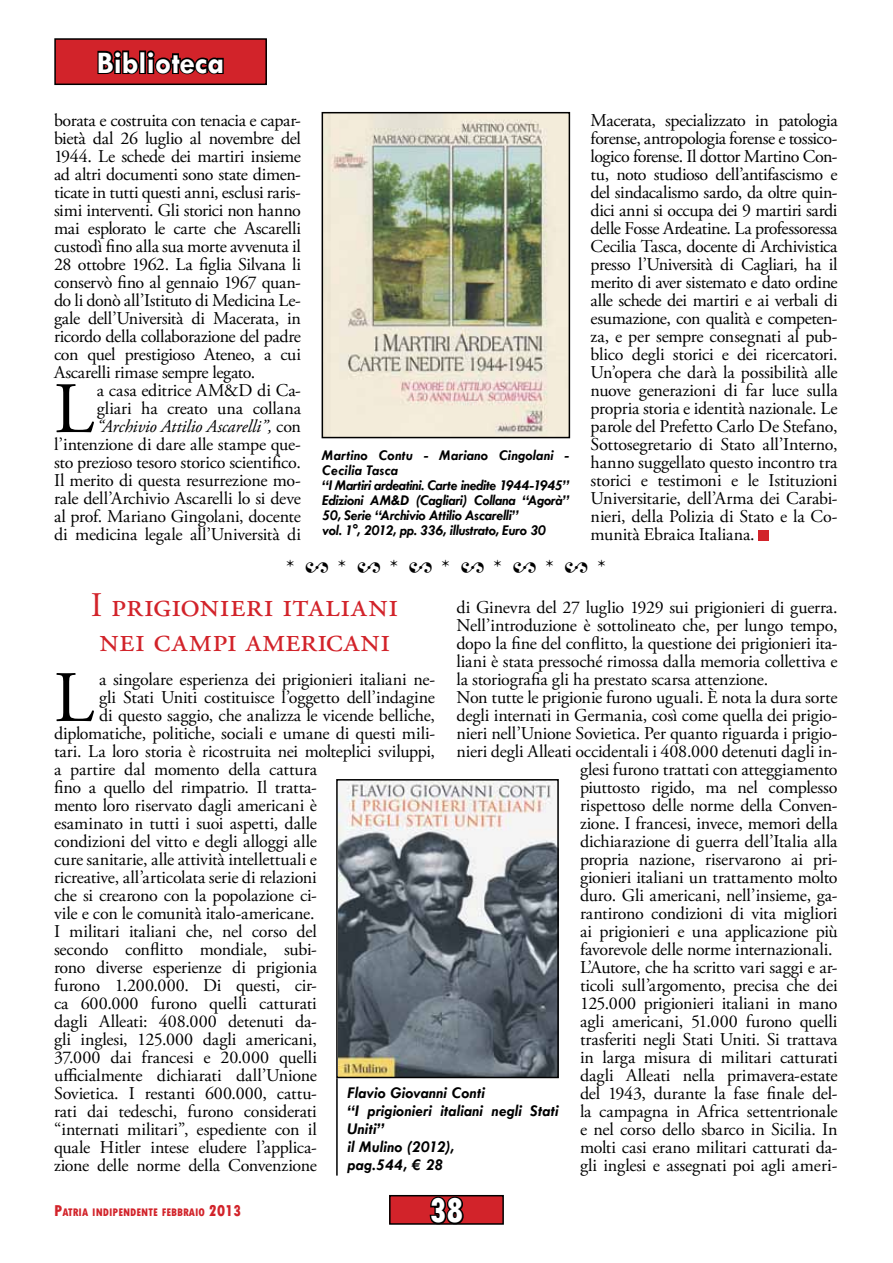
<style>
.page{position:relative;width:893px;height:1263px;background:#fff}
.page>*{position:absolute;margin:0;border:0;box-sizing:border-box;transform-origin:0 0}
.Stile_di_paragrafo_7{font:72.3px "Adobe Garamond Pro";color:#000}
.Stile_di_paragrafo_2{font:72.3px "Adobe Garamond Pro";color:#000}
.t1{font:800 condensed 36px "Tw Cen";color:#fff}
.t2{font:34.5px "Adobe Garamond Pro";letter-spacing:.01em;color:#d2232a}
.t3{font:700 31.5px "Tw Cen";color:#fff}
.Stile_di_paragrafo_7-2{font:21px "Adobe Garamond Pro";color:#000}
.Stile_di_paragrafo_7-3{font:18px/18px "Adobe Garamond Pro";letter-spacing:-.02em;color:#000;text-align:justify}
.Stile_di_paragrafo_2-2{font:18px/18px "Adobe Garamond Pro";letter-spacing:-.025em;color:#000;text-align:justify}
.Stile_di_paragrafo_2-3{font:18px/18px "Adobe Garamond Pro";letter-spacing:-.005em;color:#000;text-align:right}
.Stile_di_paragrafo_7-4{font:italic 700 16.5px/18px "Tw Cen";letter-spacing:.01em;color:#000}
.t4{font:italic 700 15px/15px "Tw Cen";letter-spacing:-.015em;color:#000}
.t5{font:italic 700 15px/15px "Tw Cen";letter-spacing:.015em;color:#000}
.t6{font:800 condensed 11.55px "Tw Cen";color:#d2232a}
.s1{font-style:italic}
.s2{font-weight:700;font-style:italic}
.s3{font-size:16.5px}
</style>
<div class="page">
<img style="left:325px;top:115px;width:242px;height:320px">
<div style="left:322px;top:112px;width:248px;height:326px;border:2px solid #000"></div>
<div style="left:390px;top:1196px;width:113px;height:28px;background:#d2232a"></div>
<svg style="left:428px;top:1194px;width:38px;height:28px"></svg>
<div style="left:389px;top:1195px;width:115px;height:30px;border:2px solid #000"></div>
<div style="left:55px;top:39px;width:211px;height:45px;background:#d2232a"></div>
<svg style="left:97px;top:50px;width:127px;height:25px"></svg>
<div style="left:54px;top:38px;width:213px;height:47px;border:2px solid #000"></div>
<div style="left:759px;top:530px;width:10px;height:10px;background:#d2232a"></div>
<img style="left:339px;top:782px;width:217px;height:293px">
<div style="left:336px;top:779px;width:223px;height:299px;border:2px solid #000"></div>
<hr style="left:336px;top:1078px;width:2px;height:97px;background:#000">
<p class="t3" style="left:97px;top:44px;width:129px">Biblioteca</p>
<p class="Stile_di_paragrafo_2-2" style="left:54px;top:112px;width:249px">borata e costruita con tenacia e capar&shy;bietà dal 26 luglio al novembre del 1944. Le schede dei martiri insieme ad altri documenti sono state dimen&shy;ticate in tutti questi anni, esclusi raris&shy;simi interventi. Gli storici non hanno mai esplorato le carte che Ascarelli custodì fino alla sua morte avvenuta il 28 ottobre 1962. La figlia Silvana li conservò fino al gennaio 1967 quan&shy;do li donò all’Istituto di Medicina Le&shy;gale dell’Università di Macerata, in ricordo della collaborazione del padre con quel prestigioso Ateneo, a cui Ascarelli rimase sempre legato.</p>
<p class="Stile_di_paragrafo_2" style="left:54px;top:366px;width:41px">L</p>
<p class="Stile_di_paragrafo_2-3" style="left:54px;top:382px;width:249px">a casa editrice AM&amp;D di Ca-<br>gliari ha creato una collana <span class="s1">“Archivio Attilio Ascarelli”,</span> con l’intenzione di dare alle stampe que&shy;sto prezioso tesoro storico scientifico.<br>Il merito di questa resurrezione mo&shy;rale dell’Archivio Ascarelli lo si deve al prof. Mariano Gingolani, docente di medicina legale all’Università di</p>
<p class="t5" style="left:322px;top:447px;width:248px">Martino Contu - Mariano Cingolani -<br>Cecilia Tasca</p>
<p class="t4" style="left:322px;top:477px;width:248px">“I Martiri ardeatini. Carte inedite 1944-1945”</p>
<p class="t4" style="left:322px;top:492px;width:248px">Edizioni AM&amp;D (Cagliari) Collana “Agorà”<br>50, Serie “Archivio Attilio Ascarelli”</p>
<p class="t4" style="left:322px;top:522px;width:225px">vol. 1°, 2012, pp. 336, illustrato, Euro 30</p>
<p class="Stile_di_paragrafo_2-2" style="left:591px;top:112px;width:249px">Macerata, specializzato in patologia forense, antropologia forense e tossico&shy;logico forense. Il dottor Martino Con&shy;tu, noto studioso dell’antifascismo e del sindacalismo sardo, da oltre quin&shy;dici anni si occupa dei 9 martiri sardi delle Fosse Ardeatine. La professoressa Cecilia Tasca, docente di Archivistica presso l’Università di Cagliari, ha il merito di aver sistemato e dato ordine alle schede dei martiri e ai verbali di esumazione, con qualità e competen&shy;za, e per sempre consegnati al pub&shy;blico degli storici e dei ricercatori.<br>Un’opera che darà la possibilità alle nuove generazioni di far luce sulla propria storia e identità nazionale. Le parole del Prefetto Carlo De Stefano, Sottosegretario di Stato all’Interno, hanno suggellato questo incontro tra storici e testimoni e le Istituzioni Universitarie, dell’Arma dei Carabi&shy;nieri, della Polizia di Stato e la Co&shy;munità Ebraica Italiana.</p>
<p class="Stile_di_paragrafo_7-2" style="left:286px;top:555px;width:321px">* <span class="s2">2</span> * <span class="s2">2</span> * <span class="s2">2</span> * <span class="s2">2</span> * <span class="s2">2</span> * <span class="s2">2</span> *</p>
<p class="t2" style="left:91px;top:584px;width:309px">I prigionieri italiani</p>
<p class="t2" style="left:99px;top:619px;width:293px">nei campi americani</p>
<p class="Stile_di_paragrafo_7-3" style="left:456px;top:599px;width:383px">di Ginevra del 27 luglio 1929 sui prigionieri di guerra.</p>
<p class="Stile_di_paragrafo_7-3" style="left:456px;top:617px;width:383px">Nell’introduzione è sottolineato che, per lungo tempo, dopo la fine del conflitto, la questione dei prigionieri ita&shy;liani è stata pressoché rimossa dalla memoria collettiva e la storiografia gli ha prestato scarsa attenzione.</p>
<p class="Stile_di_paragrafo_7-3" style="left:456px;top:689px;width:383px;text-align:right">Non tutte le prigionie furono uguali. È nota la dura sorte degli internati in Germania, così come quella dei prigio&shy;nieri nell’Unione Sovietica. Per quanto riguarda i prigio&shy;nieri degli Alleati occidentali i 408.000 detenuti dagli in&shy;glesi furono trattati con atteggiamento<br>piuttosto rigido, ma nel complesso<br>rispettoso delle norme della Conven-<br>zione. I francesi, invece, memori della<br>dichiarazione di guerra dell’Italia alla<br>propria nazione, riservarono ai pri-<br>gionieri italiani un trattamento molto<br>duro. Gli americani, nell’insieme, ga-<br>rantirono condizioni di vita migliori<br>ai prigionieri e una applicazione più<br>favorevole delle norme internazionali.</p>
<p class="Stile_di_paragrafo_7-3" style="left:580px;top:959px;width:259px">L’Autore, che ha scritto vari saggi e ar&shy;ticoli sull’argomento, precisa che dei 125.000 prigionieri italiani in mano agli americani, 51.000 furono quelli trasferiti negli Stati Uniti. Si trattava in larga misura di militari catturati dagli Alleati nella primavera-estate del 1943, durante la fase finale del&shy;la campagna in Africa settentrionale e nel corso dello sbarco in Sicilia. In molti casi erano militari catturati da&shy;gli inglesi e assegnati poi agli ameri-</p>
<p class="Stile_di_paragrafo_7" style="left:54px;top:655px;width:41px">L</p>
<p class="Stile_di_paragrafo_7-3" style="left:99px;top:671px;width:338px">a singolare esperienza dei prigionieri italiani ne-</p>
<p class="Stile_di_paragrafo_7-3" style="left:99px;top:689px;width:337px">gli Stati Uniti costituisce l’oggetto dell’indagine</p>
<p class="Stile_di_paragrafo_7-3" style="left:99px;top:707px;width:338px">di questo saggio, che analizza le vicende belliche,</p>
<p class="Stile_di_paragrafo_7-3" style="left:54px;top:725px;width:383px">diplomatiche, politiche, sociali e umane di questi mili-</p>
<p class="Stile_di_paragrafo_7-3" style="left:54px;top:743px;width:383px">tari. La loro storia è ricostruita nei molteplici sviluppi,</p>
<p class="Stile_di_paragrafo_7-3" style="left:54px;top:761px;width:265px">a partire dal momento della cattura</p>
<p class="Stile_di_paragrafo_7-3" style="left:54px;top:779px;width:264px">fino a quello del rimpatrio. Il tratta-</p>
<p class="Stile_di_paragrafo_7-3" style="left:54px;top:797px;width:264px">mento loro riservato dagli americani è</p>
<p class="Stile_di_paragrafo_7-3" style="left:54px;top:815px;width:264px">esaminato in tutti i suoi aspetti, dalle</p>
<p class="Stile_di_paragrafo_7-3" style="left:54px;top:833px;width:264px">condizioni del vitto e degli alloggi alle</p>
<p class="Stile_di_paragrafo_7-3" style="left:54px;top:851px;width:264px">cure sanitarie, alle attività intellettuali e</p>
<p class="Stile_di_paragrafo_7-3" style="left:54px;top:869px;width:264px">ricreative, all’articolata serie di relazioni</p>
<p class="Stile_di_paragrafo_7-3" style="left:54px;top:887px;width:264px">che si crearono con la popolazione ci-</p>
<p class="Stile_di_paragrafo_7-3" style="left:54px;top:905px;width:262px">vile e con le comunità italo-americane.</p>
<p class="Stile_di_paragrafo_7-3" style="left:54px;top:923px;width:265px">I militari italiani che, nel corso del secondo conflitto mondiale, subi&shy;rono diverse esperienze di prigionia furono 1.200.000. Di questi, cir&shy;ca 600.000 furono quelli catturati dagli Alleati: 408.000 detenuti da&shy;gli inglesi, 125.000 dagli americani, 37.000 dai francesi e 20.000 quelli ufficialmente dichiarati dall’Unione Sovietica. I restanti 600.000, cattu&shy;rati dai tedeschi, furono considerati “internati militari”, espediente con il quale Hitler intese eludere l’applica&shy;zione delle norme della Convenzione</p>
<p class="t6" style="left:54px;top:1205px;width:189px"><span class="s3">P</span>ATRIA INDIPENDENTE FEBBRAIO <span class="s3">2013</span></p>
<p class="t1" style="left:429px;top:1189px;width:36px">38</p>
<p class="Stile_di_paragrafo_7-4" style="left:348px;top:1083px;width:139px">Flavio Giovanni Conti</p>
<p class="Stile_di_paragrafo_7-4" style="left:348px;top:1101px;width:213px">“I prigionieri italiani negli Stati<br>Uniti”</p>
<p class="Stile_di_paragrafo_7-4" style="left:348px;top:1137px;width:108px">il Mulino (2012),</p>
<p class="Stile_di_paragrafo_7-4" style="left:348px;top:1155px;width:97px">pag.544, € 28</p>
</div>
